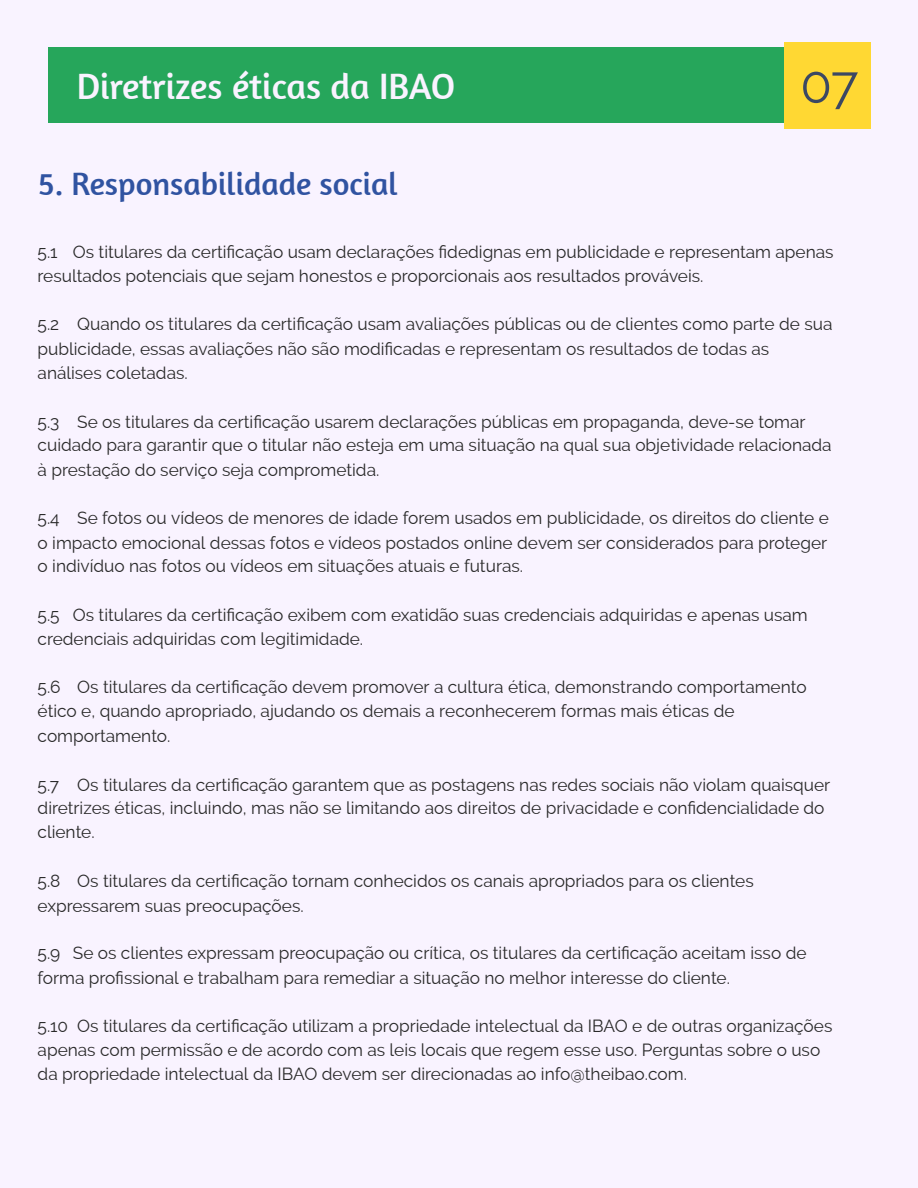
<style>
.page{position:relative;width:918px;height:1188px;background:#f9f3ff}
.page>*{position:absolute;margin:0;border:0;box-sizing:border-box;transform-origin:0 0}
.t1{font:51.9px "Raleway";color:#3c4863}
.t2{font:36.75px "Amaranth";color:#f9f3ff}
.t3{font:32.4px "Amaranth";color:#3053a1}
.t4{font:17.25px/24.3px "Raleway";color:#292929}
</style>
<div class="page">
<div style="left:49px;top:48px;width:820px;height:75px;background:#26a65b"></div>
<div style="left:784px;top:42px;width:86px;height:87px;background:#ffd833"></div>
<h2 class="t2" style="left:77px;top:65px;width:380px">Diretrizes éticas da IBAO</h2>
<h1 class="t1" style="left:800px;top:54px;width:60px">07</h1>
<h3 class="t3" style="left:38px;top:165px;width:361px">5. Responsabilidade social</h3>
<p class="t4" style="left:38px;top:240px;width:797px;line-height:23.7px">5.1 Os titulares da certificação usam declarações fidedignas em publicidade e representam apenas resultados potenciais que sejam honestos e proporcionais aos resultados prováveis.</p>
<p class="t4" style="left:38px;top:312px;width:796px">5.2 Quando os titulares da certificação usam avaliações públicas ou de clientes como parte de sua publicidade, essas avaliações não são modificadas e representam os resultados de todas as análises coletadas.</p>
<p class="t4" style="left:38px;top:410px;width:795px">5.3 Se os titulares da certificação usarem declarações públicas em propaganda, deve-se tomar cuidado para garantir que o titular não esteja em uma situação na qual sua objetividade relacionada à prestação do serviço seja comprometida.</p>
<p class="t4" style="left:38px;top:506px;width:793px;text-align:justify">5.4 Se fotos ou vídeos de menores de idade forem usados em publicidade, os direitos do cliente e o impacto emocional dessas fotos e vídeos postados online devem ser considerados para proteger o indivíduo nas fotos ou vídeos em situações atuais e futuras.</p>
<p class="t4" style="left:38px;top:603px;width:772px;line-height:23.7px">5.5 Os titulares da certificação exibem com exatidão suas credenciais adquiridas e apenas usam credenciais adquiridas com legitimidade.</p>
<p class="t4" style="left:38px;top:675px;width:771px">5.6 Os titulares da certificação devem promover a cultura ética, demonstrando comportamento ético e, quando apropriado, ajudando os demais a reconhecerem formas mais éticas de comportamento.</p>
<p class="t4" style="left:38px;top:773px;width:794px;line-height:23.7px">5.7 Os titulares da certificação garantem que as postagens nas redes sociais não violam quaisquer diretrizes éticas, incluindo, mas não se limitando aos direitos de privacidade e confidencialidade do cliente.</p>
<p class="t4" style="left:38px;top:868px;width:718px;line-height:24.9px">5.8 Os titulares da certificação tornam conhecidos os canais apropriados para os clientes expressarem suas preocupações.</p>
<p class="t4" style="left:38px;top:941px;width:770px;line-height:24.9px">5.9 Se os clientes expressam preocupação ou crítica, os titulares da certificação aceitam isso de forma profissional e trabalham para remediar a situação no melhor interesse do cliente.</p>
<p class="t4" style="left:38px;top:1015px;width:796px;line-height:23.7px">5.10 Os titulares da certificação utilizam a propriedade intelectual da IBAO e de outras organizações apenas com permissão e de acordo com as leis locais que regem esse uso. Perguntas sobre o uso da propriedade intelectual da IBAO devem ser direcionadas ao info@theibao.com.</p>
</div>
